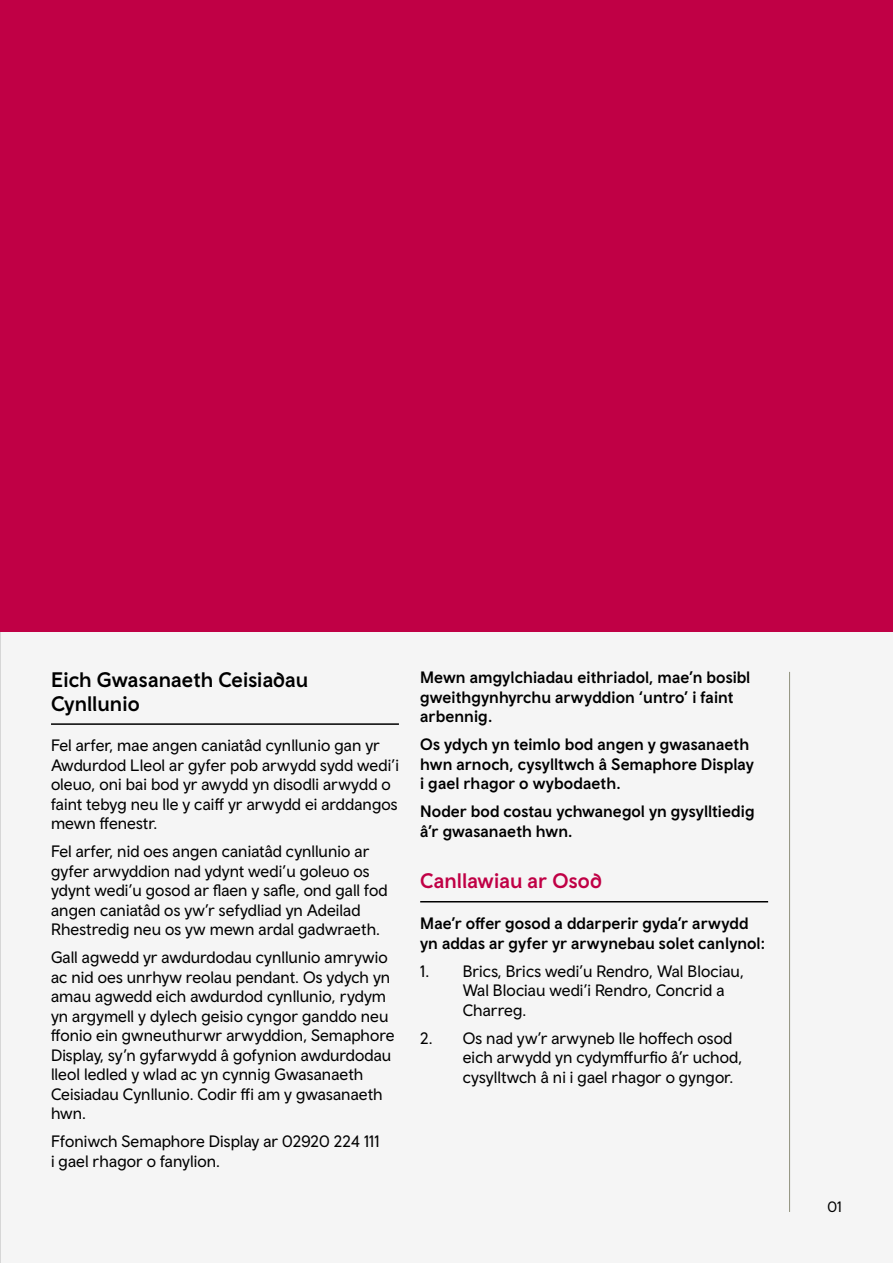
<style>
.page{position:relative;width:893px;height:1263px;background:#fff}
.page>*{position:absolute;margin:0;border:0;box-sizing:border-box;transform-origin:0 0}
.Heading{font:500 21px/24px "Wales Sans Headline";letter-spacing:.005em;color:#000}
.Large_Red_Title{font:500 21px "Wales Sans Headline";letter-spacing:.01em;color:#c00045}
.Body_Copy{font:16.5px/19.5px "Wales Sans Body";letter-spacing:.005em;color:#000}
.Body_Copy-2{font:500 16.5px/19.5px "Wales Sans Body";color:#000}
.Heading-2{font:500 16.5px/19.5px "Cymru Sans Body";letter-spacing:.005em;color:#000}
.t1{font:15px "Wales Sans Body";color:#000}
</style>
<div class="page">
<div style="left:0;top:85px;width:893px;height:1178px;background:#f5f5f5"></div>
<hr style="left:0;top:85px;width:1px;height:1178px;background:#d6d6d6">
<div style="left:0;top:0;width:893px;height:631px;background:#c00045"></div>
<hr style="left:51px;top:723px;width:348px;height:2px;background:#000">
<hr style="left:420px;top:901px;width:348px;height:1px;background:#000">
<hr style="left:789px;top:672px;width:1px;height:540px;background:#90917c">
<p class="Heading" style="left:51px;top:667px;width:259px">Eich Gwasanaeth Ceisiadau<br>Cynllunio</p>
<p class="Body_Copy" style="left:51px;top:735px;width:349px">Fel arfer, mae angen caniatâd cynllunio gan yr Awdurdod Lleol ar gyfer pob arwydd sydd wedi’i oleuo, oni bai bod yr awydd yn disodli arwydd o faint tebyg neu lle y caiff yr arwydd ei arddangos mewn ffenestr.</p>
<p class="Body_Copy" style="left:51px;top:841px;width:338px">Fel arfer, nid oes angen caniatâd cynllunio ar gyfer arwyddion nad ydynt wedi’u goleuo os ydynt wedi’u gosod ar flaen y safle, ond gall fod angen caniatâd os yw’r sefydliad yn Adeilad Rhestredig neu os yw mewn ardal gadwraeth.</p>
<p class="Body_Copy" style="left:51px;top:947px;width:345px">Gall agwedd yr awdurdodau cynllunio amrywio ac nid oes unrhyw reolau pendant. Os ydych yn amau agwedd eich awdurdod cynllunio, rydym yn argymell y dylech geisio cyngor ganddo neu ffonio ein gwneuthurwr arwyddion, Semaphore Display, sy’n gyfarwydd â gofynion awdurdodau lleol ledled y wlad ac yn cynnig Gwasanaeth Ceisiadau Cynllunio. Codir ffi am y gwasanaeth hwn.</p>
<p class="Body_Copy" style="left:51px;top:1131px;width:330px">Ffoniwch Semaphore Display ar 02920 224 111 i gael rhagor o fanylion.</p>
<p class="Body_Copy-2" style="left:420px;top:667px;width:332px">Mewn amgylchiadau eithriadol, mae’n bosibl gweithgynhyrchu arwyddion ‘untro’ i faint arbennig.</p>
<p class="Body_Copy-2" style="left:420px;top:734px;width:335px">Os ydych yn teimlo bod angen y gwasanaeth hwn arnoch, cysylltwch â Semaphore Display i gael rhagor o wybodaeth.</p>
<p class="Body_Copy-2" style="left:420px;top:801px;width:336px">Noder bod costau ychwanegol yn gysylltiedig â’r gwasanaeth hwn.</p>
<p class="Large_Red_Title" style="left:420px;top:868px;width:183px">Canllawiau ar Osod</p>
<p class="Heading-2" style="left:420px;top:913px;width:346px">Mae’r offer gosod a ddarperir gyda’r arwydd yn addas ar gyfer yr arwynebau solet canlynol:</p>
<p class="Body_Copy" style="left:463px;top:961px;width:283px;text-indent:-43px">1. Brics, Brics wedi’u Rendro, Wal Blociau,<br>Wal Blociau wedi’i Rendro, Concrid a<br>Charreg.</p>
<p class="Body_Copy" style="left:463px;top:1028px;width:281px;text-indent:-43px">2. Os nad yw’r arwyneb lle hoffech osod eich arwydd yn cydymffurfio â’r uchod, cysylltwch â ni i gael rhagor o gyngor.</p>
<p class="t1" style="left:828px;top:1198px;width:16px">01</p>
</div>
